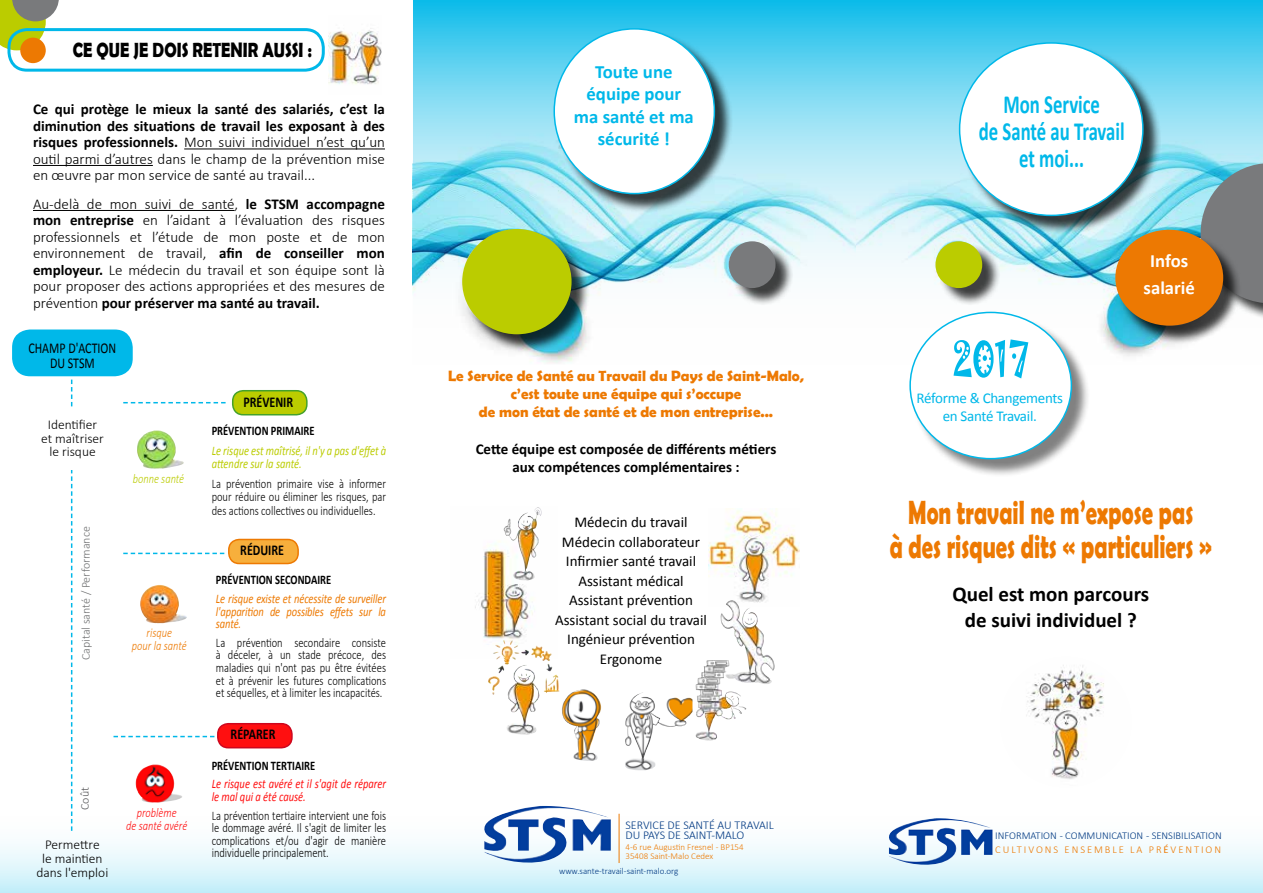
<style>
.page{position:relative;width:1263px;height:893px;background:#fff}
.page>*{position:absolute;margin:0;border:0;box-sizing:border-box;transform-origin:0 0}
.t1{font:700 33.75px/34.5px "Berlin Sans FB Demi";color:#ed7902;text-align:center;scale:.67 1}
.t2{font:700 26.25px/27px "Calibri";color:#00b8e9;text-align:center;scale:.71 1}
.t3{font:700 21px/25.5px "Calibri";color:#000;text-align:center}
.t4{font:700 20.7px "Berlin Sans FB Demi";color:#000;scale:.8 1}
.t5{font:700 18.75px/22.5px "Calibri";color:#00b8e9;text-align:center}
.t6{font:700 18.75px/27px "Calibri";color:#fff;text-align:center}
.t7{font:300 15px/16.5px "Calibri";color:#000;text-align:justify}
.t8{font:700 15px/16.5px "Calibri";color:#000;text-align:justify}
.t9{font:15px/19.5px "Calibri";color:#000;text-align:center}
.t10{font:700 15px/18px "Berlin Sans FB Demi";color:#ed7902;text-align:center}
.t11{font:15px/18px "Calibri";letter-spacing:-.02em;color:#00b8e9;text-align:center}
.t12{font:700 15px "Calibri";color:#000;scale:.8 1}
.t13{font:15px/14.4px "Calibri";color:#000;text-align:center;scale:.8 1}
.t14{font:300 13.5px/13.5px "Calibri";color:#000;text-align:center}
.t15{font:300 13.2px/12.6px "Calibri";color:#000;text-align:justify;scale:.8 1}
.t16{font:italic 13.2px/12.6px "Calibri";letter-spacing:-.01em;color:#ed7902;text-align:justify;scale:.8 1}
.t17{font:700 13.2px "Calibri";color:#000;scale:.8 1}
.t18{font:italic 13.2px/13.5px "Calibri";color:#bc0;scale:.8 1}
.t19{font:italic 13.2px/12.6px "Calibri";color:#ff0f10;scale:.8 1}
.t20{font:italic 300 13.2px/12.6px "Calibri";color:#ff0f10;text-align:center;scale:.8 1}
.t21{font:italic 300 13.2px/12.6px "Calibri";color:#ed7902;text-align:center;scale:.8 1}
.t22{font:italic 300 13.2px "Calibri";color:#bc0;scale:.8 1}
.t23{font:300 12px/10.5px "Calibri";color:#003882}
.t24{font:300 12px "Calibri";color:#707172}
.t25{font:300 12px "Calibri";color:#58585a}
.t26{font:300 10.5px/13.5px "Calibri";color:#003882}
.t27{font:300 9px/9px "Calibri";color:#ed7902}
.t28{font:300 9px "Calibri";color:#003882}
.s1{font-weight:300}
.s2{font-weight:700}
.s3{color:#ed7902}
.s4{font-weight:400;color:#ed7902}
</style>
<div class="page">
<div style="left:0;top:807px;width:1263px;height:86px;background:linear-gradient(to bottom,#fff,#ccf0fa)"></div>
<img style="left:482px;top:806px;width:129px;height:57px">
<hr style="left:619px;top:814px;width:1px;height:49px;background:#ed7902">
<svg style="left:413px;top:0;width:443px;height:316px"></svg>
<div style="left:12px;top:329px;width:121px;height:47px;background:#00b8e9;border-radius:18px"></div>
<img style="left:137px;top:430px;width:47px;height:39px">
<img style="left:140px;top:585px;width:47px;height:38px">
<div style="left:233px;top:391px;width:74px;height:24px;background:#bc0;border-radius:10px"></div>
<div style="left:232px;top:390px;width:76px;height:25px;border:2px solid #44a12b;border-radius:10px"></div>
<img style="left:136px;top:764px;width:46px;height:39px">
<div style="left:229px;top:539px;width:69px;height:24px;background:#f7af3c;border-radius:10px"></div>
<div style="left:228px;top:539px;width:71px;height:25px;border:2px solid #ed7902;border-radius:10px"></div>
<div style="left:218px;top:724px;width:74px;height:24px;background:#ff0f10;border-radius:10px"></div>
<div style="left:217px;top:723px;width:76px;height:25px;border:2px solid #cd071e;border-radius:10px"></div>
<svg style="left:123px;top:402px;width:103px;height:1px"></svg>
<svg style="left:123px;top:553px;width:101px;height:1px"></svg>
<svg style="left:114px;top:736px;width:100px;height:1px"></svg>
<hr style="left:184px;top:149px;width:201px;height:1px;background:#000">
<hr style="left:33px;top:165px;width:120px;height:1px;background:#000">
<hr style="left:33px;top:210px;width:202px;height:1px;background:#000">
<div style="left:556px;top:30px;width:177px;height:183px;background:#000;opacity:.75"></div>
<div style="left:554px;top:29px;width:160px;height:165px;background:#fff;border-radius:50%"></div>
<svg style="left:71px;top:380px;width:1px;height:451px"></svg>
<div style="left:15px;top:408px;width:115px;height:62px;background:#fff"></div>
<img style="left:329px;top:28px;width:53px;height:56px">
<svg style="left:856px;top:0;width:407px;height:345px"></svg>
<div style="left:961px;top:44px;width:201px;height:191px;background:#000;opacity:.75"></div>
<div style="left:959px;top:43px;width:184px;height:172px;background:#fff;border-radius:50%"></div>
<div style="left:938px;top:244px;width:63px;height:63px;background:#000;opacity:.75"></div>
<div style="left:935px;top:241px;width:47px;height:47px;background:#bc0;border-radius:50%"></div>
<div style="left:1203px;top:165px;width:60px;height:157px;background:#000;opacity:.75"></div>
<svg style="left:1200px;top:163px;width:63px;height:140px"></svg>
<div style="left:1117px;top:232px;width:125px;height:112px;background:#000;opacity:.75"></div>
<div style="left:1115px;top:230px;width:108px;height:96px;background:#ed7902;border-radius:50%"></div>
<img style="left:1000px;top:657px;width:131px;height:130px;border-radius:65px">
<div style="left:731px;top:244px;width:63px;height:63px;background:#000;opacity:.75"></div>
<div style="left:729px;top:241px;width:46px;height:47px;background:#797a7c;border-radius:50%"></div>
<img style="left:562px;top:689px;width:39px;height:72px">
<img style="left:475px;top:526px;width:77px;height:130px">
<img style="left:708px;top:508px;width:91px;height:94px">
<img style="left:720px;top:602px;width:55px;height:82px">
<img style="left:695px;top:660px;width:46px;height:80px">
<img style="left:495px;top:640px;width:55px;height:24px">
<img style="left:625px;top:692px;width:67px;height:79px">
<div style="left:464px;top:231px;width:126px;height:122px;background:#000;opacity:.75"></div>
<div style="left:462px;top:229px;width:110px;height:105px;background:#bc0;border-radius:50%"></div>
<img style="left:506px;top:507px;width:36px;height:32px">
<img style="left:887px;top:818px;width:105px;height:47px">
<svg style="left:0;top:0;width:59px;height:50px"></svg>
<div style="left:20px;top:38px;width:26px;height:25px;background:#ed7902;border-radius:50%"></div>
<div style="left:8px;top:28px;width:317px;height:44px;border:3px solid #00b8e9;border-radius:18px"></div>
<div style="left:912px;top:314px;width:178px;height:164px;background:#000;opacity:.5"></div>
<div style="left:910px;top:312px;width:161px;height:147px;background:#fff;border-radius:50%"></div>
<svg style="left:953px;top:339px;width:75px;height:39px"></svg>
<h3 class="t4" style="left:73px;top:38px;width:300px">CE QUE JE DOIS RETENIR AUSSI :</h3>
<p class="t8" style="left:33px;top:101px;width:353px">Ce qui protège le mieux la santé des salariés, c’est la diminution des situations de travail les exposant à des risques professionnels. <span class="s1">Mon suivi individuel n’est qu’un outil parmi d’autres dans le champ de la prévention mise en œuvre par mon service de santé au travail...</span></p>
<p class="t7" style="left:33px;top:195px;width:353px">Au-delà de mon suivi de santé, <span class="s2">le STSM accompagne mon entreprise</span> en l’aidant à l’évaluation des risques professionnels et l’étude de mon poste et de mon environnement de travail, <span class="s2">afin de conseiller mon employeur.</span> Le médecin du travail et son équipe sont là pour proposer des actions appropriées et des mesures de prévention <span class="s2">pour préserver ma santé au travail.</span></p>
<p class="t13" style="left:28px;top:341px;width:111px">CHAMP D'ACTION<br>DU STSM</p>
<p class="t14" style="left:41px;top:418px;width:64px">Identifier et maîtriser le risque</p>
<p class="t24" style="left:78px;top:660px;width:135px;rotate:-90deg">Capital santé / Performance</p>
<p class="t22" style="left:133px;top:470px;width:66px">bonne santé</p>
<p class="t21" style="left:132px;top:627px;width:70px">risque<br>pour la santé</p>
<p class="t25" style="left:77px;top:810px;width:24px;rotate:-90deg">Coût</p>
<p class="t14" style="left:36px;top:838px;width:73px">Permettre<br>le maintien dans l'emploi</p>
<p class="t20" style="left:126px;top:806px;width:78px">problème<br>de santé avéré</p>
<p class="t12" style="left:243px;top:393px;width:64px">PRÉVENIR</p>
<p class="t17" style="left:212px;top:423px;width:130px">PRÉVENTION PRIMAIRE</p>
<p class="t18" style="left:212px;top:443px;width:219px">Le risque est maîtrisé, il n'y a pas d'effet à attendre sur la santé.</p>
<p class="t15" style="left:212px;top:477px;width:219px;line-height:13.5px">La prévention primaire vise à informer pour réduire ou éliminer les risques, par des actions collectives ou individuelles.</p>
<p class="t12" style="left:240px;top:540px;width:56px">RÉDUIRE</p>
<p class="t17" style="left:216px;top:572px;width:146px">PRÉVENTION SECONDAIRE</p>
<p class="t16" style="left:216px;top:592px;width:214px">Le risque existe et nécessite de surveiller l'apparition de possibles effets sur la santé.</p>
<p class="t15" style="left:216px;top:636px;width:214px">La prévention secondaire consiste à déceler, à un stade précoce, des maladies qui n'ont pas pu être évitées et à prévenir les futures complications et séquelles, et à limiter les incapacités.</p>
<p class="t12" style="left:231px;top:724px;width:58px">RÉPARER</p>
<p class="t17" style="left:212px;top:757px;width:131px">PRÉVENTION TERTIAIRE</p>
<p class="t19" style="left:212px;top:777px;width:219px">Le risque est avéré et il s'agit de réparer le mal qui a été causé.</p>
<p class="t15" style="left:212px;top:809px;width:219px">La prévention tertiaire intervient une fois le dommage avéré. Il s'agit de limiter les complications et/ou d'agir de manière individuelle principalement.</p>
<h3 class="t5" style="left:574px;top:60px;width:121px">Toute une équipe pour ma santé et ma sécurité !</h3>
<p class="t10" style="left:448px;top:367px;width:357px">Le Service de Santé au Travail du Pays de Saint-Malo, c’est toute une équipe qui s’occupe<br>de mon état de santé et de mon entreprise...</p>
<p class="t8" style="left:476px;top:440px;width:302px;line-height:18px;text-align:center">Cette équipe est composée de différents métiers aux compétences complémentaires :</p>
<p class="t9" style="left:555px;top:513px;width:153px">Médecin du travail<br>Médecin collaborateur<br>Infirmier santé travail<br>Assistant médical<br>Assistant prévention<br>Assistant social du travail<br>Ingénieur prévention<br>Ergonome</p>
<p class="t23" style="left:625px;top:819px;width:150px">SERVICE DE SANTÉ AU TRAVAIL<br>DU PAYS DE SAINT-MALO</p>
<p class="t27" style="left:625px;top:842px;width:120px">4-6 rue Augustin Fresnel - BP154<br>35408 Saint-Malo Cedex</p>
<p class="t28" style="left:559px;top:866px;width:121px">www.sante-travail-saint-malo.org</p>
<h2 class="t2" style="left:979px;top:90px;width:207px">Mon Service<br>de Santé au Travail et moi...</h2>
<h3 class="t6" style="left:1143px;top:248px;width:53px">Infos salarié</h3>
<p class="t11" style="left:917px;top:389px;width:148px">Réforme &amp; Changements en Santé Travail.</p>
<h1 class="t1" style="left:890px;top:494px;width:482px">Mon travail ne m’expose pas<br>à des risques dits « particuliers »</h1>
<h3 class="t3" style="left:952px;top:581px;width:198px">Quel est mon parcours de suivi individuel ?</h3>
<p class="t26" style="left:995px;top:829px;width:228px">INFORMATION - COMMUNICATION - SENSIBILISATION<br><span class="s3">CULTIVONS ENSEMBLE LA PR</span><span class="s4">É</span><span class="s3">VENTION</span></p>
</div>
